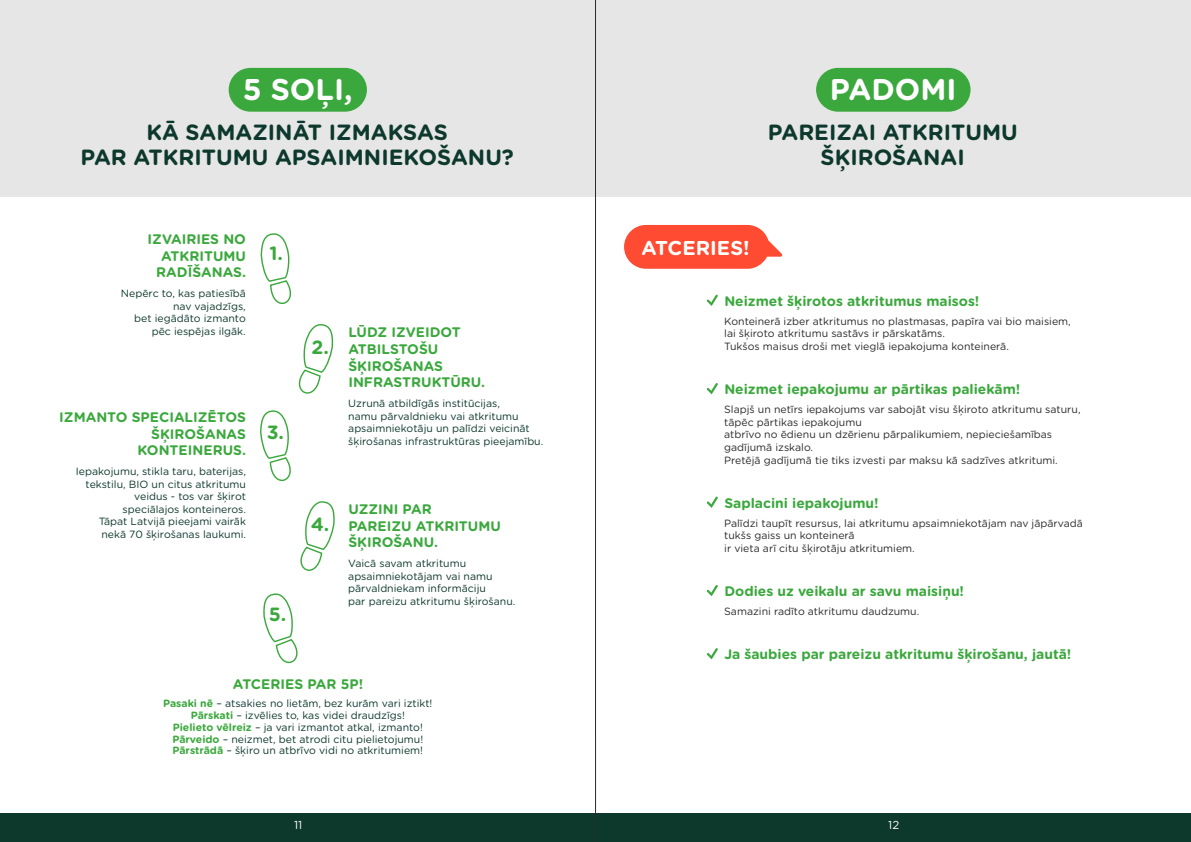
<style>
.page{position:relative;width:1191px;height:842px;background:#fff}
.page>*{position:absolute;margin:0;border:0;box-sizing:border-box;transform-origin:0 0}
.t1{font:700 30px "Gotham Rounded";color:#fff}
.t2{font:700 22px/24.5px "Gotham Rounded";color:#0d382c;text-align:center}
.t3{font:700 20px "Gotham Rounded";color:#fefefe}
.t4{font:700 19.2px "Gotham Rounded";color:#3ba83d}
.t5{font:700 13.8px/16.6px "Gotham Rounded";color:#3ba83d;text-align:right}
.t6{font:11.5px "Gotham Rounded";color:#fefefe}
.t7{font:10.5px/12.6px "Gotham Rounded";color:#0d382c}
.t8{font:10.5px/12.6px "Gotham Rounded";color:#2b2a29}
.s1{font-weight:700;color:#3ba83d}
</style>
<div class="page">
<div style="left:0;top:814px;width:595px;height:28px;background:#0d382c"></div>
<div style="left:595px;top:814px;width:596px;height:28px;background:#0d382c"></div>
<div style="left:0;top:0;width:595px;height:196px;background:#e6e6e6"></div>
<svg style="left:300px;top:501px;width:34px;height:70px"></svg>
<svg style="left:260px;top:324px;width:73px;height:158px"></svg>
<svg style="left:261px;top:233px;width:31px;height:71px"></svg>
<div style="left:229px;top:68px;width:138px;height:44px;background:#3ba83d;border-radius:22px"></div>
<svg style="left:264px;top:593px;width:34px;height:71px"></svg>
<div style="left:595px;top:0;width:596px;height:196px;background:#e6e6e6"></div>
<div style="left:816px;top:68px;width:154px;height:44px;background:#3ba83d;border-radius:22px"></div>
<svg style="left:706px;top:294px;width:12px;height:12px"></svg>
<svg style="left:706px;top:383px;width:12px;height:11px"></svg>
<svg style="left:706px;top:496px;width:12px;height:12px"></svg>
<svg style="left:706px;top:585px;width:12px;height:11px"></svg>
<svg style="left:706px;top:648px;width:12px;height:11px"></svg>
<svg style="left:624px;top:225px;width:159px;height:44px;background:#ff624d"></svg>
<hr style="left:595px;top:0;width:1px;height:842px;background:#2b2a29">
<h1 class="t1" style="left:243px;top:76px;width:111px">5 SOĻI,</h1>
<h2 class="t2" style="left:80px;top:121px;width:435px">KĀ SAMAZINĀT IZMAKSAS<br>PAR ATKRITUMU APSAIMNIEKOŠANU?</h2>
<h3 class="t5" style="left:148px;top:231px;width:100px">IZVAIRIES NO<br>ATKRITUMU<br>RADĪŠANAS.</h3>
<p class="t7" style="left:121px;top:287px;width:126px;text-align:right">Nepērc to, kas patiesībā nav vajadzīgs,<br>bet iegādāto izmanto pēc iespējas ilgāk.</p>
<h3 class="t4" style="left:269px;top:245px;width:15px">1.</h3>
<h3 class="t5" style="left:59px;top:410px;width:188px">IZMANTO SPECIALIZĒTOS<br>ŠĶIROŠANAS<br>KONTEINERUS.</h3>
<p class="t7" style="left:76px;top:466px;width:172px;text-align:right">Iepakojumu, stikla taru, baterijas, tekstilu, BIO un citus atkritumu veidus - tos var šķirot speciālajos konteineros.<br>Tāpat Latvijā pieejami vairāk nekā 70 šķirošanas laukumi.</p>
<h3 class="t4" style="left:267px;top:423px;width:19px">3.</h3>
<h3 class="t4" style="left:269px;top:606px;width:19px">5.</h3>
<h3 class="t4" style="left:311px;top:339px;width:19px">2.</h3>
<h3 class="t5" style="left:348px;top:325px;width:138px;text-align:left">LŪDZ IZVEIDOT<br>ATBILSTOŠU<br>ŠĶIROŠANAS<br>INFRASTRUKTŪRU.</h3>
<p class="t7" style="left:348px;top:398px;width:197px">Uzrunā atbildīgās institūcijas,<br>namu pārvaldnieku vai atkritumu apsaimniekotāju un palīdzi veicināt šķirošanas infrastruktūras pieejamību.</p>
<h3 class="t4" style="left:311px;top:515px;width:20px">4.</h3>
<h3 class="t5" style="left:348px;top:502px;width:154px;text-align:left">UZZINI PAR<br>PAREIZU ATKRITUMU<br>ŠĶIROŠANU.</h3>
<p class="t7" style="left:348px;top:558px;width:169px">Vaicā savam atkritumu apsaimniekotājam vai namu pārvaldniekam informāciju<br>par pareizu atkritumu šķirošanu.</p>
<h3 class="t5" style="left:233px;top:677px;width:132px">ATCERIES PAR 5P!</h3>
<p class="t7" style="left:163px;top:698px;width:271px;line-height:11.9px;text-align:center"><span class="s1">Pasaki nē</span> – atsakies no lietām, bez kurām vari iztikt!<br><span class="s1">Pārskati</span> – izvēlies to, kas videi draudzīgs!<br><span class="s1">Pielieto vēlreiz</span> – ja vari izmantot atkal, izmanto!<br><span class="s1">Pārveido</span> – neizmet, bet atrodi citu pielietojumu!<br><span class="s1">Pārstrādā</span> – šķiro un atbrīvo vidi no atkritumiem!</p>
<p class="t6" style="left:294px;top:820px;width:10px">11</p>
<h1 class="t1" style="left:830px;top:76px;width:128px">PADOMI</h1>
<h2 class="t2" style="left:768px;top:121px;width:251px">PAREIZAI ATKRITUMU<br>ŠĶIROŠANAI</h2>
<h3 class="t3" style="left:641px;top:239px;width:110px">ATCERIES!</h3>
<h3 class="t5" style="left:724px;top:294px;width:257px">Neizmet šķirotos atkritumus maisos!</h3>
<p class="t8" style="left:724px;top:315px;width:348px">Konteinerā izber atkritumus no plastmasas, papīra vai bio maisiem, lai šķiroto atkritumu sastāvs ir pārskatāms.<br>Tukšos maisus droši met vieglā iepakojuma konteinerā.</p>
<h3 class="t5" style="left:724px;top:382px;width:297px">Neizmet iepakojumu ar pārtikas paliekām!</h3>
<p class="t8" style="left:724px;top:404px;width:358px">Slapjš un netīrs iepakojums var sabojāt visu šķiroto atkritumu saturu, tāpēc pārtikas iepakojumu<br>atbrīvo no ēdienu un dzērienu pārpalikumiem, nepieciešamības gadījumā izskalo.<br>Pretējā gadījumā tie tiks izvesti par maksu kā sadzīves atkritumi.</p>
<h3 class="t5" style="left:724px;top:495px;width:156px">Saplacini iepakojumu!</h3>
<p class="t8" style="left:724px;top:517px;width:360px">Palīdzi taupīt resursus, lai atkritumu apsaimniekotājam nav jāpārvadā tukšs gaiss un konteinerā<br>ir vieta arī citu šķirotāju atkritumiem.</p>
<h3 class="t5" style="left:724px;top:584px;width:241px">Dodies uz veikalu ar savu maisiņu!</h3>
<p class="t8" style="left:724px;top:606px;width:197px">Samazini radīto atkritumu daudzumu.</p>
<h3 class="t5" style="left:724px;top:647px;width:348px">Ja šaubies par pareizu atkritumu šķirošanu, jautā!</h3>
<p class="t6" style="left:888px;top:820px;width:13px">12</p>
</div>
